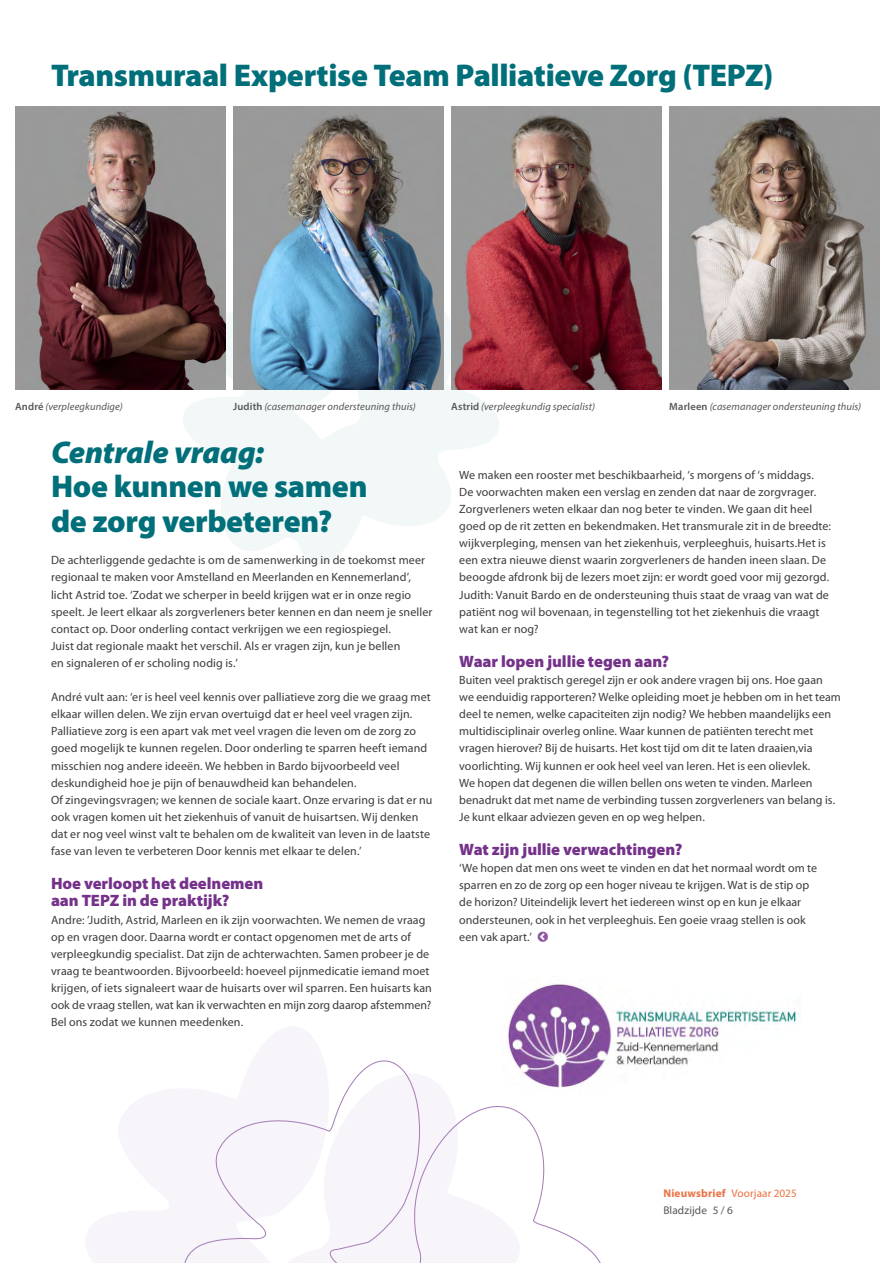
<style>
.page{position:relative;width:893px;height:1263px;background:#fff}
.page>*{position:absolute;margin:0;border:0;box-sizing:border-box;transform-origin:0 0}
.t1{font:900 31.5px/34.5px "Myriad Pro";letter-spacing:-.01em;color:#006f7a}
.t2{font:900 16.5px/17.1px "Myriad Pro";letter-spacing:-.005em;color:#75328a}
.t3{font:12px/17.1px "Myriad Pro";letter-spacing:.005em;color:#3c3c3b}
.t4{font:11.25px "Myriad Pro";letter-spacing:.01em;color:#eb7243}
.t5{font:11.25px "Myriad Pro";letter-spacing:.015em;color:#575756}
.t6{font:italic 10.5px "Myriad Pro";letter-spacing:.01em;color:#575756}
.s1{font-weight:600;font-style:normal}
.s2{font-style:italic}
.s3{font-weight:700}
</style>
<div class="page">
<svg style="left:183px;top:261px;width:316px;height:303px;fill:#f2f7f8"></svg>
<svg style="left:184px;top:1060px;width:417px;height:203px"></svg>
<img style="left:503px;top:984px;width:297px;height:110px">
<img style="left:15px;top:107px;width:210px;height:283px">
<img style="left:233px;top:107px;width:210px;height:283px">
<img style="left:451px;top:107px;width:210px;height:283px">
<img style="left:669px;top:107px;width:211px;height:283px">
<p class="t1" style="left:51px;top:56px;width:724px">Transmuraal Expertise Team Palliatieve Zorg (TEPZ)</p>
<p class="t6" style="left:15px;top:400px;width:109px"><span class="s1">André</span> (verpleegkundige)</p>
<p class="t6" style="left:233px;top:400px;width:184px"><span class="s1">Judith</span> (casemanager ondersteuning thuis)</p>
<p class="t6" style="left:451px;top:400px;width:145px"><span class="s1">Astrid</span> (verpleegkundig specialist)</p>
<p class="t6" style="left:669px;top:400px;width:193px"><span class="s1">Marleen</span> (casemanager ondersteuning thuis)</p>
<p class="t1" style="left:51px;top:434px;width:318px"><span class="s2">Centrale vraag:<br></span>Hoe kunnen we samen de zorg verbeteren?</p>
<p class="t3" style="left:51px;top:552px;width:383px">De achterliggende gedachte is om de samenwerking in de toekomst meer regionaal te maken voor Amstelland en Meerlanden en Kennemerland’, licht Astrid toe. ‘Zodat we scherper in beeld krijgen wat er in onze regio speelt. Je leert elkaar als zorgverleners beter kennen en dan neem je sneller contact op. Door onderling contact verkrijgen we een regiospiegel.<br>Juist dat regionale maakt het verschil. Als er vragen zijn, kun je bellen<br>en signaleren of er scholing nodig is.’</p>
<p class="t3" style="left:51px;top:688px;width:383px">André vult aan: ‘er is heel veel kennis over palliatieve zorg die we graag met elkaar willen delen. We zijn ervan overtuigd dat er heel veel vragen zijn.<br>Palliatieve zorg is een apart vak met veel vragen die leven om de zorg zo goed mogelijk te kunnen regelen. Door onderling te sparren heeft iemand misschien nog andere ideeën. We hebben in Bardo bijvoorbeeld veel deskundigheid hoe je pijn of benauwdheid kan behandelen.<br>Of zingevingsvragen; we kennen de sociale kaart. Onze ervaring is dat er nu ook vragen komen uit het ziekenhuis of vanuit de huisartsen. Wij denken dat er nog veel winst valt te behalen om de kwaliteit van leven in de laatste fase van leven te verbeteren Door kennis met elkaar te delen.’</p>
<p class="t2" style="left:51px;top:874px;width:214px">Hoe verloopt het deelnemen aan TEPZ in de praktijk?</p>
<p class="t3" style="left:51px;top:911px;width:382px">Andre: ’Judith, Astrid, Marleen en ik zijn voorwachten. We nemen de vraag op en vragen door. Daarna wordt er contact opgenomen met de arts of verpleegkundig specialist. Dat zijn de achterwachten. Samen probeer je de vraag te beantwoorden. Bijvoorbeeld: hoeveel pijnmedicatie iemand moet krijgen, of iets signaleert waar de huisarts over wil sparren. Een huisarts kan ook de vraag stellen, wat kan ik verwachten en mijn zorg daarop afstemmen?<br>Bel ons zodat we kunnen meedenken.</p>
<p class="t3" style="left:459px;top:466px;width:373px">We maken een rooster met beschikbaarheid, ‘s morgens of ‘s middags.<br>De voorwachten maken een verslag en zenden dat naar de zorgvrager.<br>Zorgverleners weten elkaar dan nog beter te vinden. We gaan dit heel goed op de rit zetten en bekendmaken. Het transmurale zit in de breedte: wijkverpleging, mensen van het ziekenhuis, verpleeghuis, huisarts.Het is een extra nieuwe dienst waarin zorgverleners de handen ineen slaan. De beoogde afdronk bij de lezers moet zijn: er wordt goed voor mij gezorgd.<br>Judith: Vanuit Bardo en de ondersteuning thuis staat de vraag van wat de patiënt nog wil bovenaan, in tegenstelling tot het ziekenhuis die vraagt wat kan er nog?</p>
<p class="t2" style="left:459px;top:652px;width:211px">Waar lopen jullie tegen aan?</p>
<p class="t3" style="left:459px;top:671px;width:383px">Buiten veel praktisch geregel zijn er ook andere vragen bij ons. Hoe gaan<br>we eenduidig rapporteren? Welke opleiding moet je hebben om in het team deel te nemen, welke capaciteiten zijn nodig? We hebben maandelijks een multidisciplinair overleg online. Waar kunnen de patiënten terecht met vragen hierover? Bij de huisarts. Het kost tijd om dit te laten draaien,via voorlichting. Wij kunnen er ook heel veel van leren. Het is een olievlek.<br>We hopen dat degenen die willen bellen ons weten te vinden. Marleen benadrukt dat met name de verbinding tussen zorgverleners van belang is.<br>Je kunt elkaar adviezen geven en op weg helpen.</p>
<p class="t2" style="left:459px;top:840px;width:225px">Wat zijn jullie verwachtingen?</p>
<p class="t3" style="left:459px;top:859px;width:359px">‘We hopen dat men ons weet te vinden en dat het normaal wordt om te sparren en zo de zorg op een hoger niveau te krijgen. Wat is de stip op de horizon? Uiteindelijk levert het iedereen winst op en kun je elkaar ondersteunen, ook in het verpleeghuis. Een goeie vraag stellen is ook een vak apart.’</p>
<p class="t4" style="left:663px;top:1186px;width:135px"><span class="s3">Nieuwsbrief</span> Voorjaar 2025</p>
<p class="t5" style="left:663px;top:1203px;width:71px">Bladzijde 5 / 6</p>
</div>
